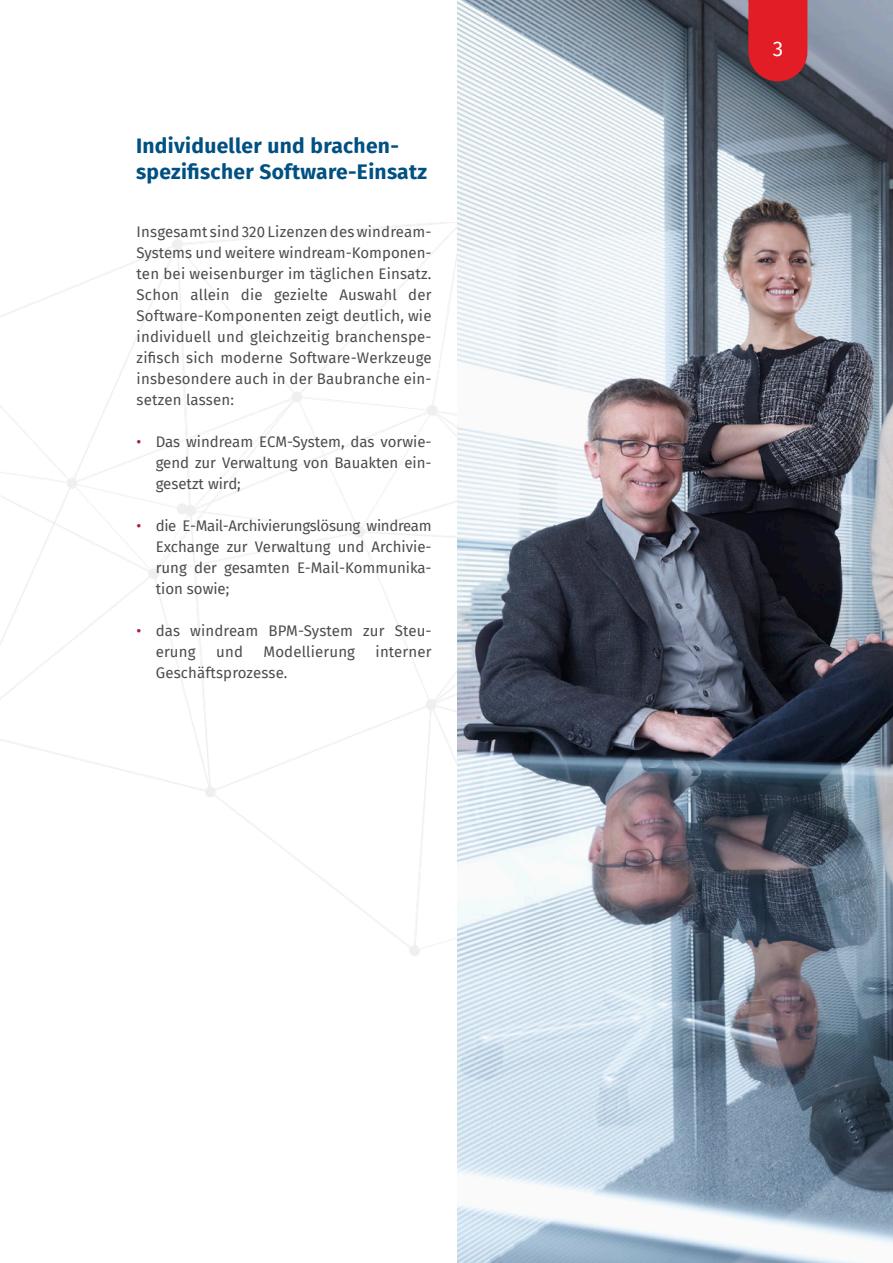
<style>
.page{position:relative;width:893px;height:1263px;background:#fff}
.page>*{position:absolute;margin:0;border:0;box-sizing:border-box;transform-origin:0 0}
.Überschrift_1{font:700 21px/26.2px "Fira Sans";letter-spacing:.015em;color:#015082}
.t1{font:21px "Fira Sans";color:#fff}
.Fließext{font:15px/21px "Fira Sans";color:#4b4c4d;text-align:justify}
.s1{color:#af1e33}
</style>
<div class="page">
<img style="left:457px;top:0;width:436px;height:1263px">
<svg style="left:748px;top:0;width:59px;height:81px;background:#d51f28"></svg>
<p class="Überschrift_1" style="left:136px;top:131px;width:293px">Individueller und brachen&shy;spezifischer Software-Einsatz</p>
<p class="Fließext" style="left:137px;top:221px;width:297px">Insgesamt sind 320 Lizenzen des windream-Systems und weitere windream-Komponen&shy;ten bei weisenburger im täglichen Einsatz.<br>Schon allein die gezielte Auswahl der Software-Komponenten zeigt deutlich, wie individuell und gleichzeitig branchenspe&shy;zifisch sich moderne Software-Werkzeuge insbesondere auch in der Baubranche ein&shy;setzen lassen:</p>
<p class="Fließext" style="left:156px;top:431px;width:277px;text-indent:-19px"><span class="s1">•</span> Das windream ECM-System, das vorwie&shy;gend zur Verwaltung von Bauakten ein&shy;gesetzt wird;</p>
<p class="Fließext" style="left:156px;top:515px;width:277px;text-indent:-19px"><span class="s1">•</span> die E-Mail-Archivierungslösung windream Exchange zur Verwaltung und Archivie&shy;rung der gesamten E-Mail-Kommunika&shy;tion sowie;</p>
<p class="Fließext" style="left:156px;top:620px;width:277px;text-indent:-19px"><span class="s1">•</span> das windream BPM-System zur Steu&shy;erung</p>
<p class="Fließext" style="left:216px;top:641px;width:28px">und</p>
<p class="Fließext" style="left:264px;top:641px;width:93px">Modellierung</p>
<p class="Fließext" style="left:376px;top:641px;width:57px">interner</p>
<p class="Fließext" style="left:156px;top:662px;width:133px">Geschäftsprozesse.</p>
<h1 class="t1" style="left:773px;top:33px;width:12px">3</h1>
</div>
